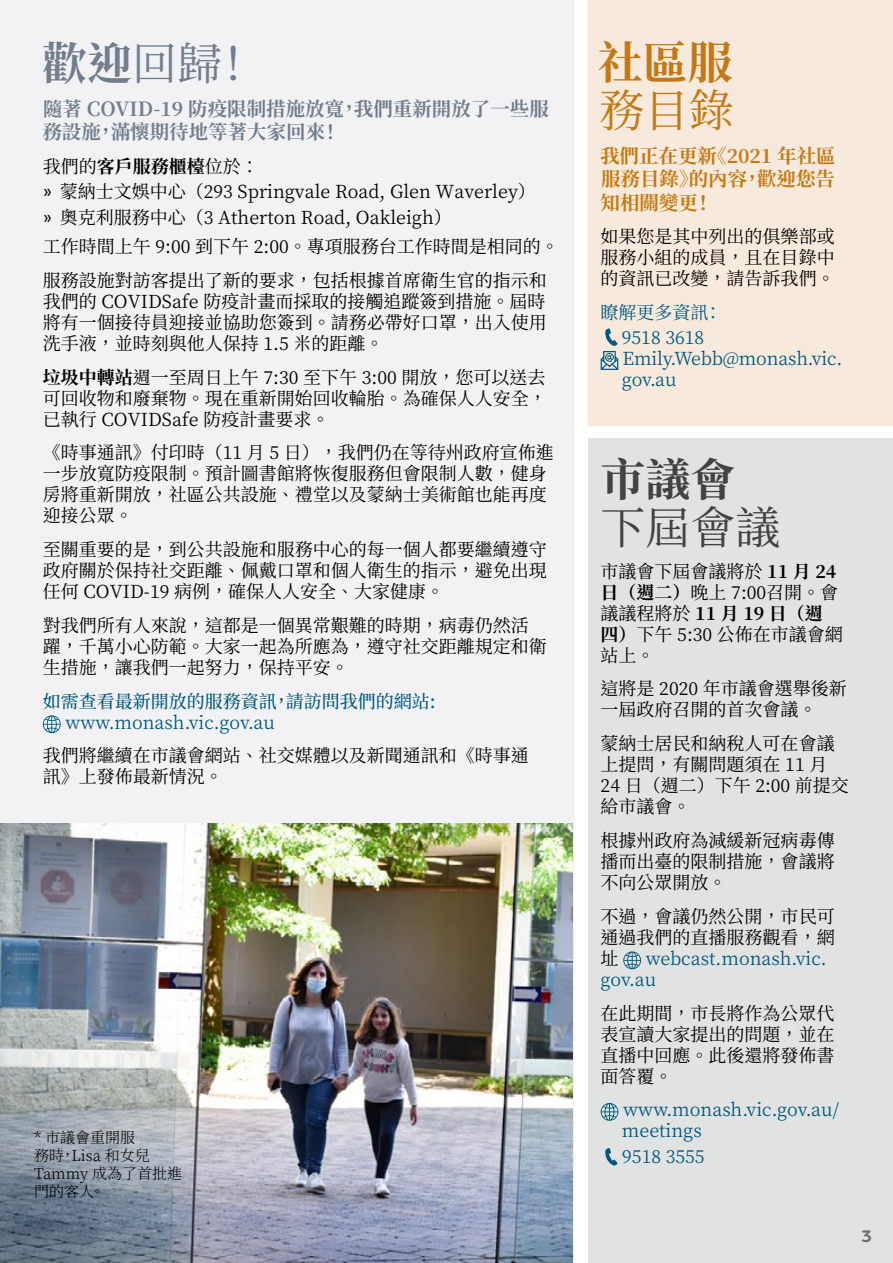
<style>
.page{position:relative;width:893px;height:1263px;background:#fff}
.page>*{position:absolute;margin:0;border:0;box-sizing:border-box;transform-origin:0 0}
.t1{font:45px "Source Han Serif TC";color:#727e8d}
.t2{font:45px "Source Han Serif TC";color:#424344}
.t3{font:700 45px "Source Han Serif TC";color:#424344}
.t4{font:700 45px "Source Han Serif TC";color:#c47a14}
.t5{font:45px "Source Han Serif TC";color:#c47a14}
.t6{font:700 19.5px/23.4px "Source Han Serif TC";color:#727e8d}
.t7{font:700 19.5px/23.4px "Source Han Serif TC";color:#c47a14;text-align:justify}
.t8{font:18px/21px "Source Han Serif TC";color:#000}
.t9{font:18px/21px "Source Han Serif TC";color:#00587e}
.t10{font:500 18px "Source Han Serif TC";color:#00587e}
.t11{font:700 16.5px "Filson Soft";color:#6d6e71}
.t12{font:300 15px/18px "Source Han Serif TC";color:#000}
.s1{font-weight:700}
.s2{font-family:"Calibri"}
</style>
<div class="page">
<div style="left:0;top:0;width:573px;height:1263px;background:#f2f2f4"></div>
<div style="left:588px;top:438px;width:305px;height:825px;background:#e1e2e2"></div>
<div style="left:588px;top:0;width:305px;height:425px;background:#f7eadc"></div>
<svg style="left:623px;top:951px;width:18px;height:18px"></svg>
<svg style="left:601px;top:1103px;width:17px;height:18px"></svg>
<svg style="left:605px;top:1148px;width:13px;height:18px"></svg>
<svg style="left:43px;top:715px;width:18px;height:18px"></svg>
<img style="left:0;top:824px;width:573px;height:439px">
<svg style="left:601px;top:328px;width:17px;height:42px"></svg>
<h1 class="t1" style="left:42px;top:38px;width:215px"><span class="s1">歡迎</span>回歸！</h1>
<p class="t6" style="left:42px;top:97px;width:508px">隨著 COVID-19 防疫限制措施放寬，我們重新開放了一些服務設施，滿懷期待地等著大家回來！</p>
<p class="t8" style="left:43px;top:154px;width:495px;line-height:25.2px">我們的<span class="s1">客戶服務櫃檯</span>位於：<br><span class="s2">ͫ</span> 蒙納士文娛中心（293 Springvale Road, Glen Waverley）<span class="s2">ͫ</span> 奧克利服務中心（3 Atherton Road, Oakleigh）</p>
<p class="t8" style="left:43px;top:230px;width:517px;line-height:33.8px">工作時間上午 9:00 到下午 2:00。專項服務台工作時間是相同的。服務設施對訪客提出了新的要求，包括根據首席衛生官的指示和</p>
<p class="t8" style="left:43px;top:291px;width:506px;text-align:justify">我們的 COVIDSafe 防疫計畫而採取的接觸追蹤簽到措施。屆時將有一個接待員迎接並協助您簽到。請務必帶好口罩，出入使用洗手液，並時刻與他人保持 1.5 米的距離。</p>
<p class="t8" style="left:43px;top:367px;width:506px;text-align:justify"><span class="s1">垃圾中轉站</span>週一至周日上午 7:30 至下午 3:00 開放，您可以送去可回收物和廢棄物。現在重新開始回收輪胎。為確保人人安全，已執行 COVIDSafe 防疫計畫要求<span class="s1">。</span></p>
<p class="t8" style="left:43px;top:443px;width:513px">《時事通訊》付印時（11 月 5 日），我們仍在等待州政府宣佈進一步放寬防疫限制。預計圖書館將恢復服務但會限制人數，健身房將重新開放，社區公共設施、禮堂以及蒙納士美術館也能再度迎接公眾。</p>
<p class="t8" style="left:43px;top:539px;width:506px;text-align:justify">至關重要的是，到公共設施和服務中心的每一個人都要繼續遵守政府關於保持社交距離、佩戴口罩和個人衛生的指示，避免出現任何 COVID-19 病例，確保人人安全、大家健康。</p>
<p class="t8" style="left:43px;top:615px;width:506px">對我們所有人來說，這都是一個異常艱難的時期，病毒仍然活躍，千萬小心防範。大家一起為所應為，遵守社交距離規定和衛生措施，讓我們一起努力，保持平安。</p>
<p class="t10" style="left:43px;top:691px;width:394px">如需查看最新開放的服務資訊，請訪問我們的網站:</p>
<p class="t9" style="left:65px;top:712px;width:211px">www.monash.vic.gov.au</p>
<p class="t8" style="left:43px;top:746px;width:487px">我們將繼續在市議會網站、社交媒體以及新聞通訊和《時事通訊》上發佈最新情況。</p>
<p class="t12" style="left:34px;top:1129px;width:150px">* 市議會重開服<br>務時，Lisa 和女兒<br>Tammy 成為了首批進門的客人。</p>
<h1 class="t4" style="left:598px;top:37px;width:136px">社區服</h1>
<h1 class="t5" style="left:599px;top:85px;width:136px">務目錄</h1>
<p class="t7" style="left:600px;top:144px;width:237px">我們正在更新《2021 年社區服務目錄》的內容，歡迎您告知相關變更！</p>
<p class="t8" style="left:601px;top:227px;width:235px;text-align:justify">如果您是其中列出的俱樂部或服務小組的成員，且在目錄中的資訊已改變，請告訴我們。</p>
<p class="t9" style="left:601px;top:300px;width:123px;line-height:25.2px;text-align:center">瞭解更多資訊：<br>9518 3618</p>
<p class="t9" style="left:622px;top:349px;width:222px">Emily.Webb@monash.vic. gov.au</p>
<h1 class="t3" style="left:601px;top:454px;width:136px">市議會</h1>
<h1 class="t2" style="left:601px;top:502px;width:181px">下屆會議</h1>
<p class="t8" style="left:601px;top:561px;width:244px">市議會下屆會議將於 <span class="s1">11 月 24日（週二）</span>晚上 7:00召開。會議議程將於 <span class="s1">11 月 19 日（週四）</span>下午 5:30 公佈在市議會網站上。</p>
<p class="t8" style="left:601px;top:679px;width:248px">這將是 2020 年市議會選舉後新一屆政府召開的首次會議。</p>
<p class="t8" style="left:601px;top:733px;width:250px">蒙納士居民和納稅人可在會議上提問，有關問題須在 11 月<br>24 日（週二）下午 2:00 前提交給市議會。</p>
<p class="t8" style="left:601px;top:830px;width:235px;text-align:justify">根據州政府為減緩新冠病毒傳播而出臺的限制措施，會議將不向公眾開放。</p>
<p class="t8" style="left:601px;top:906px;width:235px;text-align:justify">不過，會議仍然公開，市民可通過我們的直播服務觀看，網址</p>
<p class="t9" style="left:601px;top:948px;width:228px;text-indent:45px">webcast.monash.vic. gov.au</p>
<p class="t8" style="left:601px;top:1003px;width:235px;text-align:justify">在此期間，市長將作為公眾代表宣讀大家提出的問題，並在直播中回應。此後還將發佈書面答覆。</p>
<p class="t9" style="left:622px;top:1099px;width:219px">www.monash.vic.gov.au/ meetings</p>
<p class="t9" style="left:622px;top:1146px;width:84px">9518 3555</p>
<p class="t11" style="left:861px;top:1226px;width:12px">3</p>
</div>
